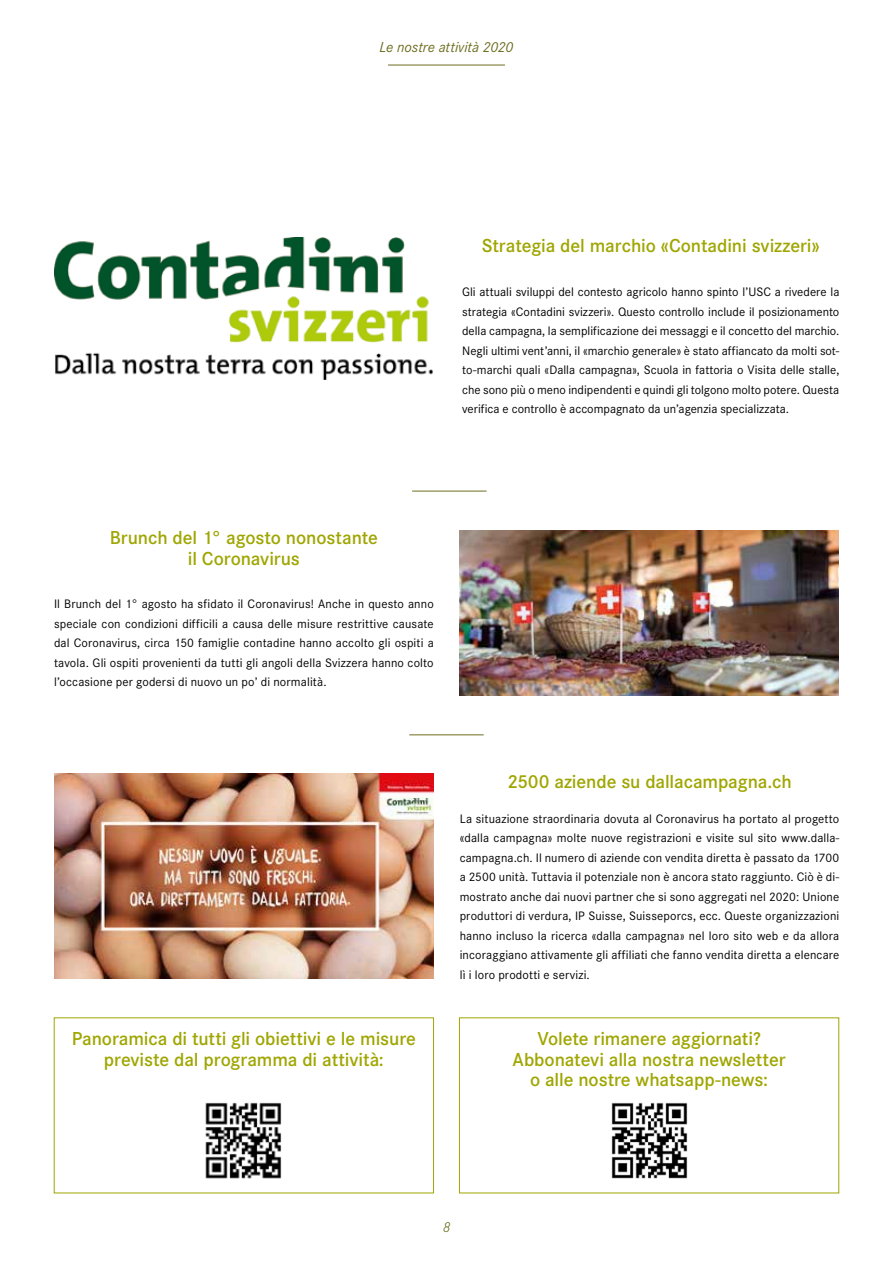
<style>
.page{position:relative;width:893px;height:1263px;background:#fff}
.page>*{position:absolute;margin:0;border:0;box-sizing:border-box;transform-origin:0 0}
.t1{font:600 19.5px/20.7px "Corporate S";letter-spacing:-.005em;color:#9fa600;text-align:center}
.t2{font:italic 15px "Corporate S";color:#6d6d20}
.t3{font:italic 300 15px "Corporate S";color:#6d6d20}
.t4{font:12.75px/19.5px "Corporate S";letter-spacing:.01em;color:#000;text-align:justify}
</style>
<div class="page">
<hr style="left:388px;top:65px;width:117px;height:1px;background:#6d6d20">
<img style="left:611px;top:1102px;width:77px;height:77px">
<img style="left:205px;top:1102px;width:77px;height:77px">
<hr style="left:413px;top:491px;width:73px;height:1px;background:#6d6d20">
<hr style="left:410px;top:735px;width:73px;height:1px;background:#6d6d20">
<img style="left:459px;top:530px;width:380px;height:166px">
<img style="left:54px;top:774px;width:380px;height:205px">
<img style="left:54px;top:238px;width:379px;height:141px">
<p class="t2" style="left:379px;top:39px;width:135px">Le nostre attività 2020</p>
<h1 class="t1" style="left:482px;top:235px;width:339px">Strategia del marchio «Contadini svizzeri»</h1>
<p class="t4" style="left:462px;top:282px;width:379px">Gli attuali sviluppi del contesto agricolo hanno spinto l’USC a rivedere la strategia «Contadini svizzeri». Questo controllo include il posizionamento della campagna, la semplificazione dei messaggi e il concetto del marchio.<br>Negli ultimi vent’anni, il «marchio generale» è stato affiancato da molti sot&shy;to-marchi quali «Dalla campagna», Scuola in fattoria o Visita delle stalle, che sono più o meno indipendenti e quindi gli tolgono molto potere. Questa verifica e controllo è accompagnato da un’agenzia specializzata.</p>
<h1 class="t1" style="left:110px;top:528px;width:270px">Brunch del 1° agosto nonostante il Coronavirus</h1>
<p class="t4" style="left:54px;top:594px;width:381px">Il Brunch del 1° agosto ha sfidato il Coronavirus! Anche in questo anno speciale con condizioni difficili a causa delle misure restrittive causate dal Coronavirus, circa 150 famiglie contadine hanno accolto gli ospiti a tavola. Gli ospiti provenienti da tutti gli angoli della Svizzera hanno colto l’occasione per godersi di nuovo un po’ di normalità.</p>
<h1 class="t1" style="left:72px;top:1028px;width:346px">Panoramica di tutti gli obiettivi e le misure previste dal programma di attività:</h1>
<h1 class="t1" style="left:507px;top:771px;width:286px">2500 aziende su dallacampagna.ch</h1>
<p class="t4" style="left:460px;top:809px;width:381px">La situazione straordinaria dovuta al Coronavirus ha portato al progetto «dalla campagna» molte nuove registrazioni e visite sul sito www.dalla&shy;campagna.ch. Il numero di aziende con vendita diretta è passato da 1700 a 2500 unità. Tuttavia il potenziale non è ancora stato raggiunto. Ciò è di&shy;mostrato anche dai nuovi partner che si sono aggregati nel 2020: Unione produttori di verdura, IP Suisse, Suisseporcs, ecc. Queste organizzazioni hanno incluso la ricerca «dalla campagna» nel loro sito web e da allora incoraggiano attivamente gli affiliati che fanno vendita diretta a elencare lì i loro prodotti e servizi.</p>
<h1 class="t1" style="left:513px;top:1028px;width:275px">Volete rimanere aggiornati?<br>Abbonatevi alla nostra newsletter o alle nostre whatsapp-news:</h1>
<p class="t3" style="left:443px;top:1219px;width:9px">8</p>
</div>
